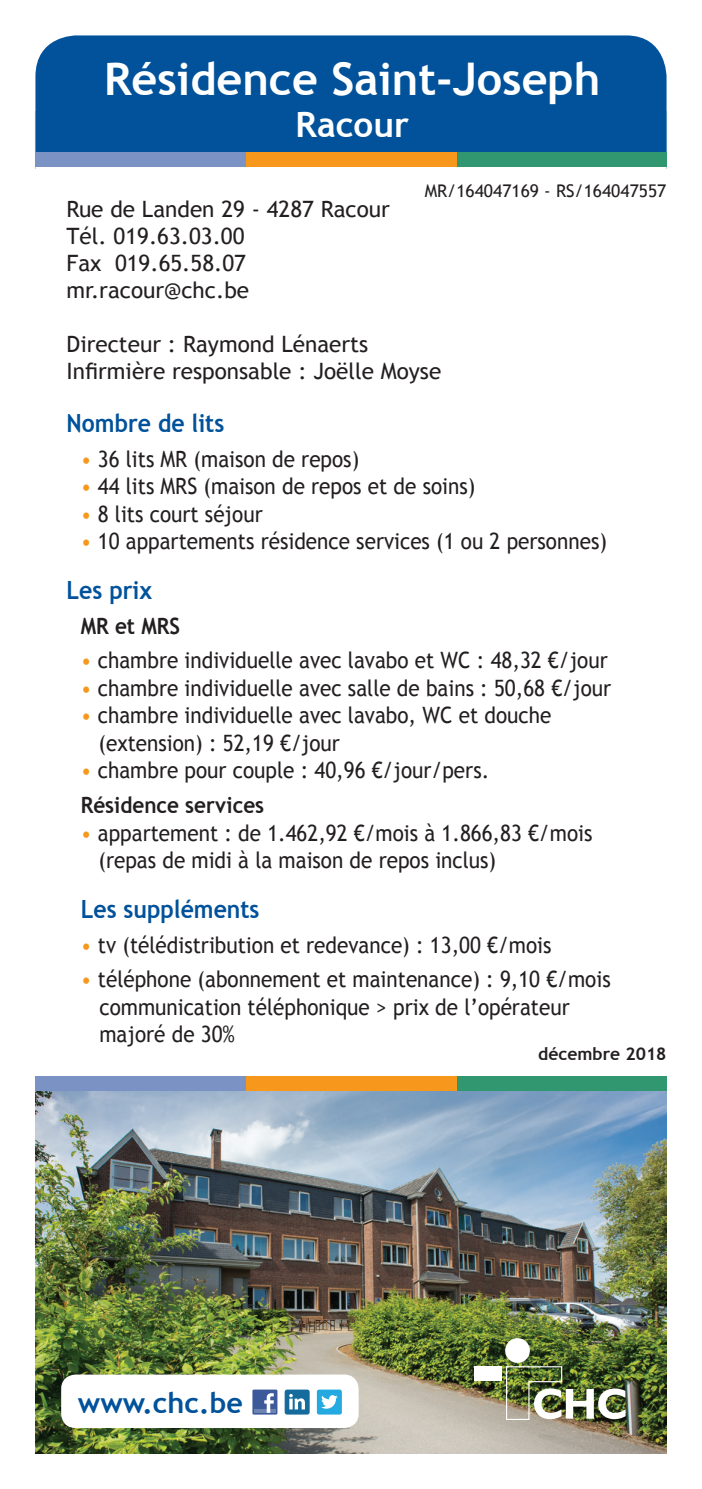
<style>
.page{position:relative;width:702px;height:1489px;background:#fff}
.page>*{position:absolute;margin:0;border:0;box-sizing:border-box;transform-origin:0 0}
.t1{font:700 45px "Trebuchet MS";color:#fff}
.t2{font:700 35px "Trebuchet MS";color:#fff}
.t3{font:700 28.5px "Trebuchet MS";color:#01529a}
.t4{font:700 25px "Trebuchet MS";color:#01529a;scale:.92 1}
.t5{font:22.5px/27.5px "Trebuchet MS";color:#231f20;scale:.92 1}
.t6{font:22.5px "Trebuchet MS";color:#231f20}
.t7{font:700 22.5px "Trebuchet MS";color:#231f20;scale:.92 1}
.t8{font:17.5px "Trebuchet MS";color:#231f20}
.t9{font:700 17.5px "Trebuchet MS";color:#231f20}
.s1{color:#f7981d}
</style>
<div class="page">
<img style="left:35px;top:1090px;width:631px;height:363px">
<div style="left:35px;top:35px;width:631px;height:134px;background:#01529a"></div>
<div style="left:61px;top:1374px;width:297px;height:53px;background:#fff;border-radius:14px"></div>
<div style="left:252px;top:1389px;width:25px;height:25px;background:#3c5a9a"></div>
<svg style="left:254px;top:1409px;width:22px;height:3px"></svg>
<svg style="left:264px;top:1393px;width:10px;height:19px"></svg>
<div style="left:284px;top:1389px;width:25px;height:25px;background:#156c9c;border-radius:3px"></div>
<svg style="left:289px;top:1394px;width:16px;height:15px"></svg>
<svg style="left:317px;top:1389px;width:25px;height:25px"></svg>
<div style="left:474px;top:1365px;width:28px;height:15px;background:#fff"></div>
<div style="left:505px;top:1337px;width:25px;height:25px;background:#fff;border-radius:50%"></div>
<img style="left:505px;top:1365px;width:120px;height:54px">
<div style="left:456px;top:1075px;width:210px;height:15px;background:#309771"></div>
<div style="left:35px;top:1075px;width:211px;height:15px;background:#7a92c4"></div>
<div style="left:246px;top:1075px;width:210px;height:15px;background:#f7981d"></div>
<div style="left:456px;top:152px;width:210px;height:15px;background:#309771"></div>
<div style="left:35px;top:152px;width:211px;height:15px;background:#7a92c4"></div>
<div style="left:246px;top:152px;width:210px;height:15px;background:#f7981d"></div>
<p class="t1" style="left:104px;top:51px;width:498px">Résidence Saint-Joseph</p>
<p class="t2" style="left:295px;top:103px;width:115px">Racour</p>
<p class="t8" style="left:424px;top:181px;width:243px">MR/164047169 - RS/164047557</p>
<p class="t6" style="left:67px;top:196px;width:325px">Rue de Landen 29 - 4287 Racour</p>
<p class="t6" style="left:67px;top:223px;width:179px">Tél. 019.63.03.00</p>
<p class="t6" style="left:67px;top:250px;width:181px">Fax 019.65.58.07</p>
<p class="t6" style="left:67px;top:277px;width:184px">mr.racour@chc.be</p>
<p class="t6" style="left:67px;top:331px;width:303px">Directeur : Raymond Lénaerts</p>
<p class="t6" style="left:67px;top:358px;width:376px">Infirmière responsable : Joëlle Moyse</p>
<p class="t4" style="left:67px;top:407px;width:173px">Nombre de lits</p>
<p class="t5" style="left:81px;top:445px;width:304px"><span class="s1">•</span> 36 lits MR (maison de repos)</p>
<p class="t5" style="left:81px;top:472px;width:430px"><span class="s1">•</span> 44 lits MRS (maison de repos et de soins)</p>
<p class="t5" style="left:81px;top:500px;width:199px"><span class="s1">•</span> 8 lits court séjour</p>
<p class="t5" style="left:81px;top:527px;width:573px"><span class="s1">•</span> 10 appartements résidence services (1 ou 2 personnes)</p>
<p class="t4" style="left:67px;top:574px;width:94px">Les prix</p>
<p class="t7" style="left:81px;top:611px;width:109px">MR et MRS</p>
<p class="t5" style="left:81px;top:647px;width:574px"><span class="s1">•</span> chambre individuelle avec lavabo et WC : 48,32 €/jour</p>
<p class="t5" style="left:81px;top:674px;width:578px"><span class="s1">•</span> chambre individuelle avec salle de bains : 50,68 €/jour</p>
<p class="t5" style="left:81px;top:702px;width:513px"><span class="s1">•</span> chambre individuelle avec lavabo, WC et douche</p>
<p class="t5" style="left:98px;top:729px;width:264px">(extension) : 52,19 €/jour</p>
<p class="t5" style="left:81px;top:757px;width:445px"><span class="s1">•</span> chambre pour couple : 40,96 €/jour/pers.</p>
<p class="t7" style="left:81px;top:791px;width:201px">Résidence services</p>
<p class="t5" style="left:81px;top:819px;width:557px"><span class="s1">•</span> appartement : de 1.462,92 €/mois à 1.866,83 €/mois</p>
<p class="t5" style="left:98px;top:846px;width:434px">(repas de midi à la maison de repos inclus)</p>
<p class="t4" style="left:81px;top:893px;width:196px">Les suppléments</p>
<p class="t5" style="left:81px;top:931px;width:513px"><span class="s1">•</span> tv (télédistribution et redevance) : 13,00 €/mois</p>
<p class="t5" style="left:99px;top:965px;width:557px;text-indent:-19px"><span class="s1">•</span> téléphone (abonnement et maintenance) : 9,10 €/mois communication téléphonique &gt; prix de l’opérateur majoré de 30%</p>
<p class="t9" style="left:538px;top:1043px;width:130px">décembre 2018</p>
<p class="t3" style="left:78px;top:1384px;width:166px">www.chc.be</p>
</div>
